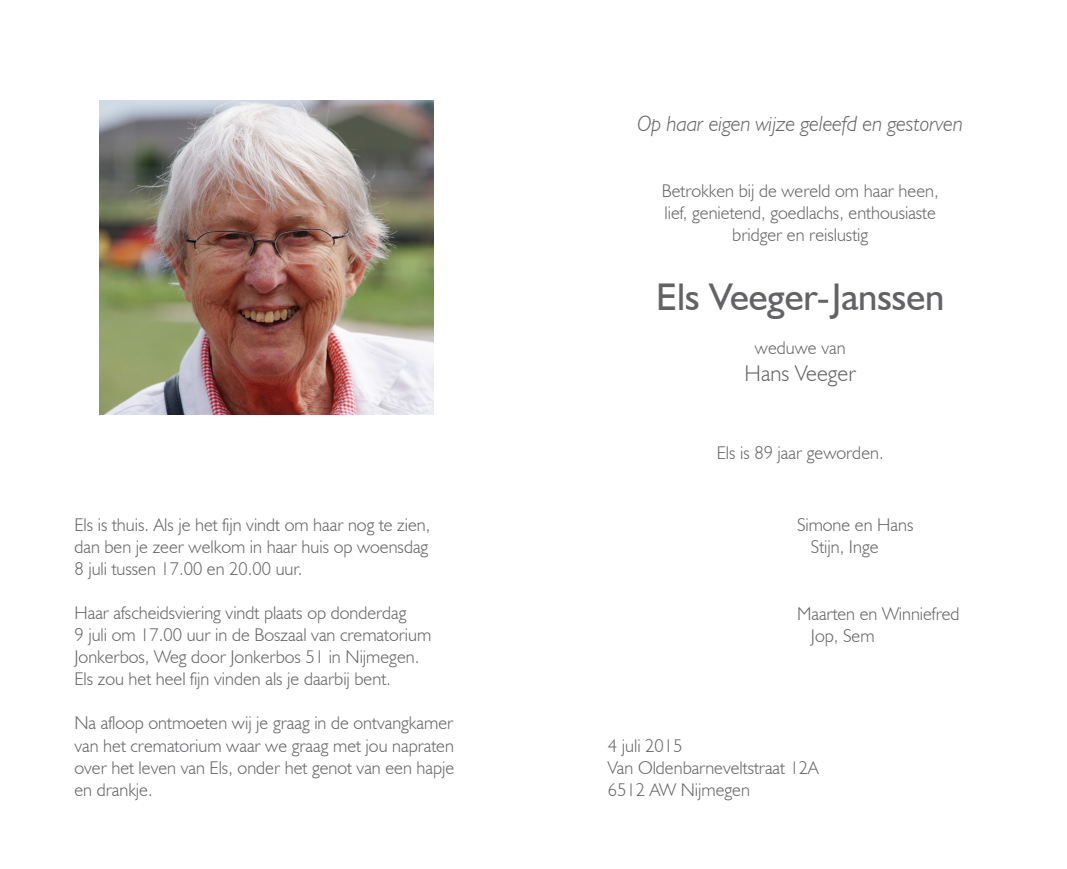
<style>
.page{position:relative;width:1067px;height:869px;background:#fff}
.page>*{position:absolute;margin:0;border:0;box-sizing:border-box;transform-origin:0 0}
.t1{font:38.5px "Humanist 521 BT";color:#636366}
.t2{font:300 22.75px "Humanist 521 BT";color:#636366}
.t3{font:italic 300 21.88px "Humanist 521 BT";color:#636366}
.t4{font:300 18.38px/22.1px "Humanist 521 BT";color:#636366}
</style>
<div class="page">
<img style="left:100px;top:100px;width:334px;height:315px">
<p class="t4" style="left:74px;top:513px;width:357px">Els is thuis. Als je het fijn vindt om haar nog te zien, dan ben je zeer welkom in haar huis op woensdag</p>
<p class="t4" style="left:74px;top:557px;width:229px">8 juli tussen 17.00 en 20.00 uur.</p>
<p class="t4" style="left:74px;top:601px;width:333px">Haar afscheidsviering vindt plaats op donderdag</p>
<p class="t4" style="left:74px;top:623px;width:358px">9 juli om 17.00 uur in de Boszaal van crematorium<br>Jonkerbos, Weg door Jonkerbos 51 in Nijmegen.</p>
<p class="t4" style="left:74px;top:667px;width:318px">Els zou het heel fijn vinden als je daarbij bent.</p>
<p class="t4" style="left:74px;top:711px;width:381px;text-align:justify">Na afloop ontmoeten wij je graag in de ontvangkamer van het crematorium waar we graag met jou napraten over het leven van Els, onder het genot van een hapje en drankje.</p>
<p class="t3" style="left:637px;top:110px;width:327px">Op haar eigen wijze geleefd en gestorven</p>
<p class="t4" style="left:662px;top:179px;width:278px">Betrokken bij de wereld om haar heen,</p>
<p class="t4" style="left:664px;top:201px;width:273px">lief, genietend, goedlachs, enthousiaste</p>
<p class="t4" style="left:732px;top:223px;width:137px">bridger en reislustig</p>
<p class="t1" style="left:656px;top:272px;width:290px">Els Veeger-Janssen</p>
<p class="t4" style="left:755px;top:336px;width:92px">weduwe van</p>
<p class="t2" style="left:744px;top:359px;width:113px">Hans Veeger</p>
<p class="t4" style="left:717px;top:441px;width:168px">Els is 89 jaar geworden.</p>
<p class="t4" style="left:811px;top:513px;width:104px;text-indent:-14px">Simone en Hans<br>Stijn, Inge</p>
<p class="t4" style="left:811px;top:601px;width:150px;text-indent:-14px">Maarten en Winniefred<br>Jop, Sem</p>
<p class="t4" style="left:608px;top:734px;width:76px">4 juli 2015</p>
<p class="t4" style="left:608px;top:756px;width:212px">Van Oldenbarneveltstraat 12A</p>
<p class="t4" style="left:608px;top:778px;width:143px">6512 AW Nijmegen</p>
</div>
